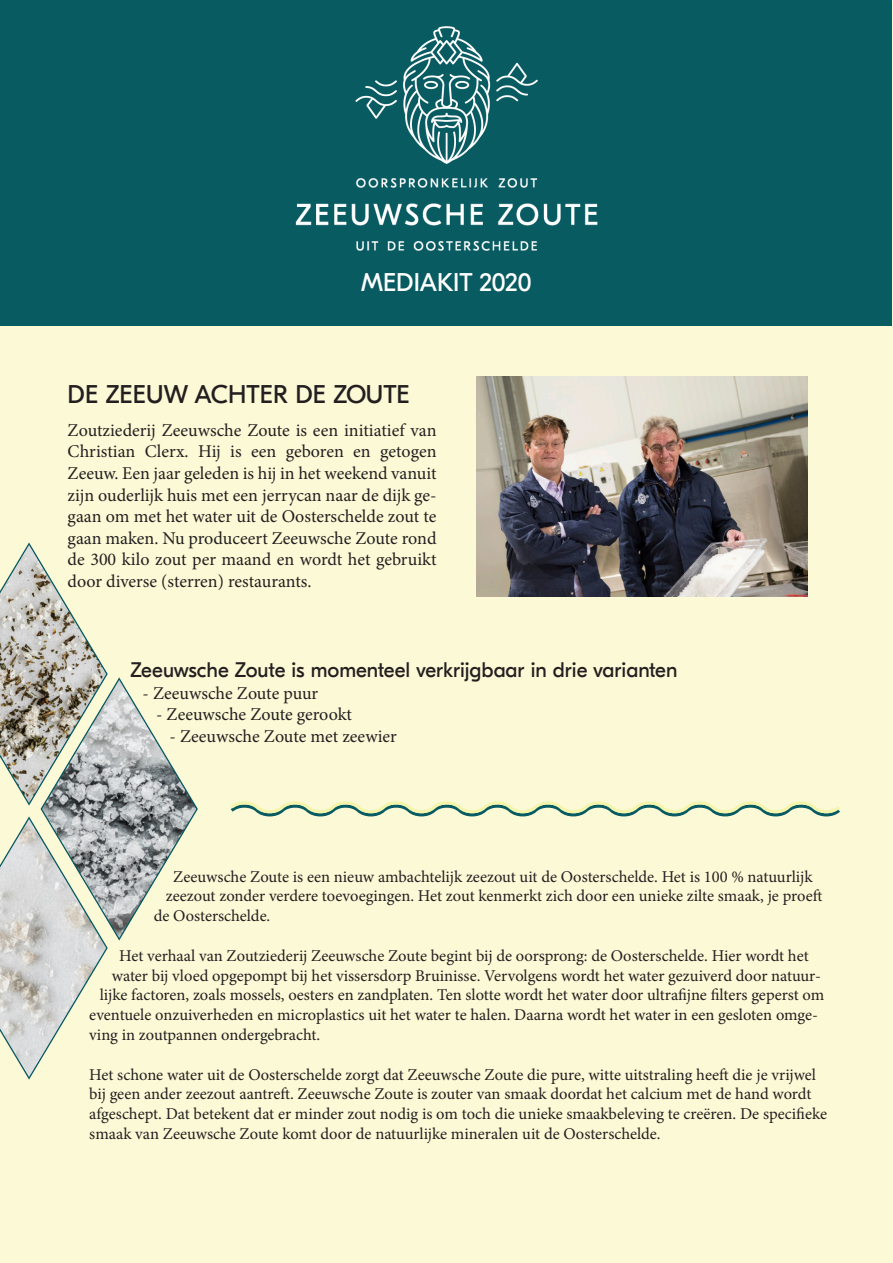
<style>
.page{position:relative;width:893px;height:1263px;background:#fff}
.page>*{position:absolute;margin:0;border:0;box-sizing:border-box;transform-origin:0 0}
.t1{font:25.5px "GT Eesti Display";color:#231f20}
.t2{font:25.5px "GT Eesti Display";color:#fff}
.t3{font:21px "GT Eesti Display";color:#231f20}
.t4{font:18px/21.6px "Minion Pro";letter-spacing:-.005em;color:#231f20;text-align:justify}
.t5{font:16.5px/19.8px "Minion Pro";color:#231f20}
</style>
<div class="page">
<div style="left:0;top:1px;width:893px;height:1262px;background:#fcf9d6"></div>
<div style="left:1px;top:0;width:891px;height:325px;background:#095b62"></div>
<img style="left:295px;top:178px;width:303px;height:73px">
<img style="left:355px;top:26px;width:183px;height:138px">
<img style="left:476px;top:376px;width:332px;height:221px">
<svg style="left:0;top:542px;width:198px;height:538px"></svg>
<svg style="left:230px;top:801px;width:610px;height:16px"></svg>
<p class="t2" style="left:361px;top:269px;width:172px">MEDIAKIT 2020</p>
<p class="t1" style="left:68px;top:380px;width:344px">DE ZEEUW ACHTER DE ZOUTE</p>
<p class="t4" style="left:68px;top:419px;width:370px">Zoutziederij Zeeuwsche Zoute is een initiatief van Christian Clerx. Hij is een geboren en getogen Zeeuw. Een jaar geleden is hij in het weekend vanuit zijn ouderlijk huis met een jerrycan naar de dijk ge&shy;gaan om met het water uit de Oosterschelde zout te gaan maken. Nu produceert Zeeuwsche Zoute rond de 300 kilo zout per maand en wordt het gebruikt door diverse (sterren) restaurants.</p>
<p class="t3" style="left:131px;top:658px;width:548px">Zeeuwsche Zoute is momenteel verkrijgbaar in drie varianten</p>
<p class="t4" style="left:143px;top:682px;width:177px">- Zeeuwsche Zoute puur</p>
<p class="t4" style="left:156px;top:704px;width:197px">- Zeeuwsche Zoute gerookt</p>
<p class="t4" style="left:170px;top:725px;width:229px">- Zeeuwsche Zoute met zeewier</p>
<p class="t5" style="left:173px;top:866px;width:641px">Zeeuwsche Zoute is een nieuw ambachtelijk zeezout uit de Oosterschelde. Het is 100 % natuurlijk</p>
<p class="t5" style="left:166px;top:886px;width:658px">zeezout zonder verdere toevoegingen. Het zout kenmerkt zich door een unieke zilte smaak, je proeft</p>
<p class="t5" style="left:154px;top:906px;width:118px">de Oosterschelde.</p>
<p class="t5" style="left:119px;top:946px;width:691px">Het verhaal van Zoutziederij Zeeuwsche Zoute begint bij de oorsprong: de Oosterschelde. Hier wordt het</p>
<p class="t5" style="left:112px;top:965px;width:711px">water bij vloed opgepompt bij het vissersdorp Bruinisse. Vervolgens wordt het water gezuiverd door natuur-</p>
<p class="t5" style="left:100px;top:985px;width:726px">lijke factoren, zoals mossels, oesters en zandplaten. Ten slotte wordt het water door ultrafijne filters geperst om</p>
<p class="t5" style="left:89px;top:1005px;width:730px">eventuele onzuiverheden en microplastics uit het water te halen. Daarna wordt het water in een gesloten omge-</p>
<p class="t5" style="left:89px;top:1025px;width:233px">ving in zoutpannen ondergebracht.</p>
<p class="t5" style="left:89px;top:1064px;width:739px">Het schone water uit de Oosterschelde zorgt dat Zeeuwsche Zoute die pure, witte uitstraling heeft die je vrijwel bij geen ander zeezout aantreft. Zeeuwsche Zoute is zouter van smaak doordat het calcium met de hand wordt afgeschept. Dat betekent dat er minder zout nodig is om toch die unieke smaakbeleving te creëren. De specifieke smaak van Zeeuwsche Zoute komt door de natuurlijke mineralen uit de Oosterschelde.</p>
</div>
